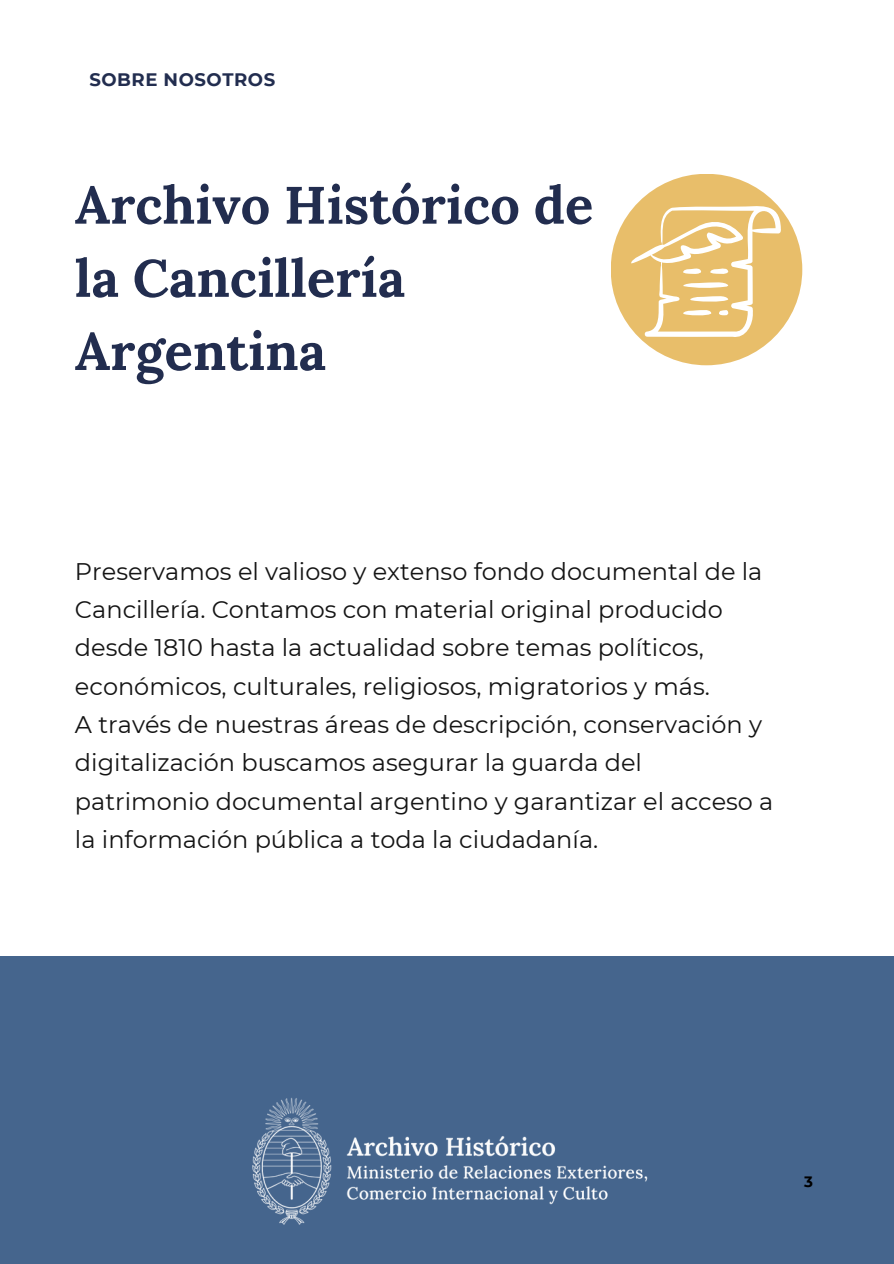
<style>
.page{position:relative;width:894px;height:1264px;background:#fff}
.page>*{position:absolute;margin:0;border:0;box-sizing:border-box;transform-origin:0 0}
.t1{font:700 52.5px/73.2px "Lora";color:#222d4f}
.t2{font:24px/38.2px "Montserrat";color:#141414}
.t3{font:700 18px "Montserrat";letter-spacing:.03em;color:#222d4f}
.t4{font:700 15px "Montserrat";color:#000}
</style>
<div class="page">
<div style="left:0;top:956px;width:893px;height:307px;background:#45658d"></div>
<img style="left:252px;top:1097px;width:396px;height:128px">
<div style="left:610px;top:174px;width:192px;height:191px;background:#e8be6a;border-radius:50%"></div>
<svg style="left:631px;top:200px;width:149px;height:139px"></svg>
<p class="t3" style="left:89px;top:68px;width:187px">SOBRE NOSOTROS</p>
<h3 class="t1" style="left:75px;top:168px;width:519px">Archivo Histórico de la Cancillería<br>Argentina</h3>
<h1 class="t2" style="left:75px;top:552px;width:699px">Preservamos el valioso y extenso fondo documental de la Cancillería. Contamos con material original producido desde 1810 hasta la actualidad sobre temas políticos, económicos, culturales, religiosos, migratorios y más.<br>A través de nuestras áreas de descripción, conservación y digitalización buscamos asegurar la guarda del patrimonio documental argentino y garantizar el acceso a la información pública a toda la ciudadanía.</h1>
<p class="t4" style="left:804px;top:1172px;width:10px">3</p>
</div>
